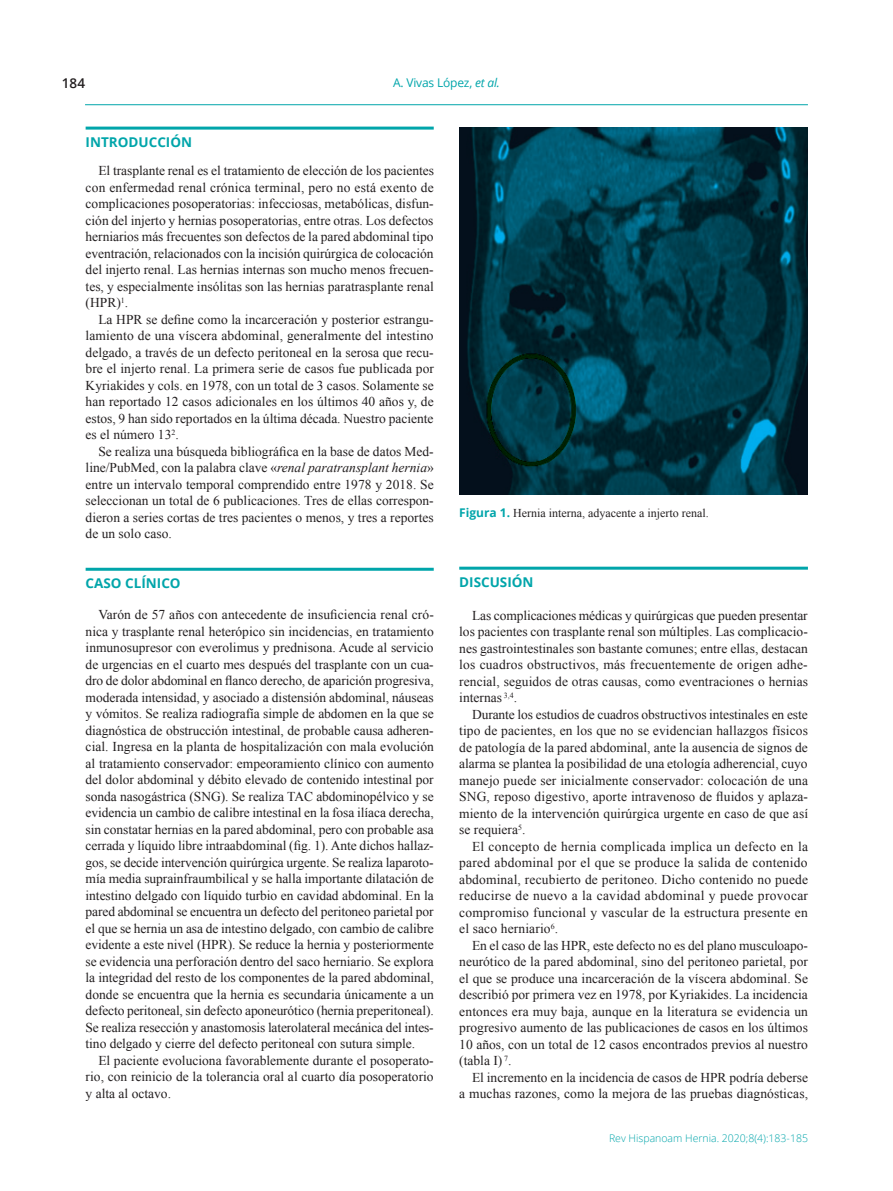
<style>
.page{position:relative;width:893px;height:1191px;background:#fff}
.page>*{position:absolute;margin:0;border:0;box-sizing:border-box;transform-origin:0 0}
.t1{font:13.5px/16.5px "Times New Roman";color:#231f20;text-align:justify}
.t2{font:700 13.5px "Open Sans";color:#00a5aa}
.t3{font:600 13.5px "Open Sans";color:#231f20}
.t4{font:12px "Times New Roman";color:#231f20}
.t5{font:12px "Open Sans";letter-spacing:-.015em;color:#00a5aa}
.t6{font:300 10.5px "Open Sans";color:#00a5aa}
.s1{font-style:italic}
.s2{font-family:"Open Sans";font-weight:700;color:#00a5aa}
</style>
<div class="page">
<hr style="left:85px;top:104px;width:723px;height:1px;background:#00a5aa">
<hr style="left:86px;top:127px;width:348px;height:3px;background:#00a5aa">
<hr style="left:86px;top:568px;width:348px;height:3px;background:#00a5aa">
<hr style="left:459px;top:566px;width:349px;height:3px;background:#00a5aa">
<img style="left:459px;top:128px;width:349px;height:367px">
<p class="t3" style="left:62px;top:74px;width:25px">184</p>
<p class="t5" style="left:393px;top:75px;width:108px">A. Vivas López, <span class="s1">et al.</span></p>
<p class="t2" style="left:86px;top:132px;width:108px">INTRODUCCIÓN</p>
<p class="t1" style="left:86px;top:162px;width:350px;text-indent:13px">El trasplante renal es el tratamiento de elección de los pacientes con enfermedad renal crónica terminal, pero no está exento de complicaciones posoperatorias: infecciosas, metabólicas, disfun&shy;ción del injerto y hernias posoperatorias, entre otras. Los defectos herniarios más frecuentes son defectos de la pared abdominal tipo eventración, relacionados con la incisión quirúrgica de colocación del injerto renal. Las hernias internas son mucho menos frecuen&shy;tes, y especialmente insólitas son las hernias paratrasplante renal (HPR)<sup>1</sup>.</p>
<p class="t1" style="left:86px;top:311px;width:350px;text-indent:13px">La HPR se define como la incarceración y posterior estrangu&shy;lamiento de una víscera abdominal, generalmente del intestino delgado, a través de un defecto peritoneal en la serosa que recu&shy;bre el injerto renal. La primera serie de casos fue publicada por Kyriakides y cols. en 1978, con un total de 3 casos. Solamente se han reportado 12 casos adicionales en los últimos 40 años y, de estos, 9 han sido reportados en la última década. Nuestro paciente es el número 13<sup>2</sup>.</p>
<p class="t1" style="left:86px;top:443px;width:350px;text-indent:13px">Se realiza una búsqueda bibliográfica en la base de datos Med&shy;line/PubMed, con la palabra clave «<span class="s1">renal paratransplant hernia</span>» entre un intervalo temporal comprendido entre 1978 y 2018. Se seleccionan un total de 6 publicaciones. Tres de ellas correspon&shy;dieron a series cortas de tres pacientes o menos, y tres a reportes de un solo caso.</p>
<p class="t2" style="left:86px;top:573px;width:97px">CASO CLÍNICO</p>
<p class="t1" style="left:86px;top:606px;width:350px;text-indent:13px">Varón de 57 años con antecedente de insuficiencia renal cró&shy;nica y trasplante renal heterópico sin incidencias, en tratamiento inmunosupresor con everolimus y prednisona. Acude al servicio de urgencias en el cuarto mes después del trasplante con un cua&shy;dro de dolor abdominal en flanco derecho, de aparición progresiva, moderada intensidad, y asociado a distensión abdominal, náuseas y vómitos. Se realiza radiografía simple de abdomen en la que se diagnóstica de obstrucción intestinal, de probable causa adheren&shy;cial. Ingresa en la planta de hospitalización con mala evolución al tratamiento conservador: empeoramiento clínico con aumento del dolor abdominal y débito elevado de contenido intestinal por sonda nasogástrica (SNG). Se realiza TAC abdominopélvico y se evidencia un cambio de calibre intestinal en la fosa ilíaca derecha, sin constatar hernias en la pared abdominal, pero con probable asa cerrada y líquido libre intraabdominal (fig. 1). Ante dichos hallaz&shy;gos, se decide intervención quirúrgica urgente. Se realiza laparoto&shy;mía media suprainfraumbilical y se halla importante dilatación de intestino delgado con líquido turbio en cavidad abdominal. En la pared abdominal se encuentra un defecto del peritoneo parietal por el que se hernia un asa de intestino delgado, con cambio de calibre evidente a este nivel (HPR). Se reduce la hernia y posteriormente se evidencia una perforación dentro del saco herniario. Se explora la integridad del resto de los componentes de la pared abdominal, donde se encuentra que la hernia es secundaria únicamente a un defecto peritoneal, sin defecto aponeurótico (hernia preperitoneal).<br>Se realiza resección y anastomosis laterolateral mecánica del intes&shy;tino delgado y cierre del defecto peritoneal con sutura simple.</p>
<p class="t1" style="left:86px;top:1051px;width:350px;text-indent:13px">El paciente evoluciona favorablemente durante el posoperato&shy;rio, con reinicio de la tolerancia oral al cuarto día posoperatorio y alta al octavo.</p>
<p class="t4" style="left:459px;top:505px;width:251px"><span class="s2">Figura 1.</span> Hernia interna, adyacente a injerto renal.</p>
<p class="t2" style="left:459px;top:572px;width:76px">DISCUSIÓN</p>
<p class="t1" style="left:459px;top:606px;width:350px;text-indent:13px">Las complicaciones médicas y quirúrgicas que pueden presentar los pacientes con trasplante renal son múltiples. Las complicacio&shy;nes gastrointestinales son bastante comunes; entre ellas, destacan los cuadros obstructivos, más frecuentemente de origen adhe&shy;rencial, seguidos de otras causas, como eventraciones o hernias internas <sup>3,4</sup>.</p>
<p class="t1" style="left:459px;top:705px;width:350px;text-indent:13px">Durante los estudios de cuadros obstructivos intestinales en este tipo de pacientes, en los que no se evidencian hallazgos físicos de patología de la pared abdominal, ante la ausencia de signos de alarma se plantea la posibilidad de una etología adherencial, cuyo manejo puede ser inicialmente conservador: colocación de una SNG, reposo digestivo, aporte intravenoso de fluidos y aplaza&shy;miento de la intervención quirúrgica urgente en caso de que así se requiera<sup>5</sup>.</p>
<p class="t1" style="left:459px;top:837px;width:350px;text-indent:13px">El concepto de hernia complicada implica un defecto en la pared abdominal por el que se produce la salida de contenido abdominal, recubierto de peritoneo. Dicho contenido no puede reducirse de nuevo a la cavidad abdominal y puede provocar compromiso funcional y vascular de la estructura presente en el saco herniario<sup>6</sup>.</p>
<p class="t1" style="left:459px;top:936px;width:350px;text-indent:13px">En el caso de las HPR, este defecto no es del plano musculoapo&shy;neurótico de la pared abdominal, sino del peritoneo parietal, por el que se produce una incarceración de la víscera abdominal. Se describió por primera vez en 1978, por Kyriakides. La incidencia entonces era muy baja, aunque en la literatura se evidencia un progresivo aumento de las publicaciones de casos en los últimos 10 años, con un total de 12 casos encontrados previos al nuestro (tabla I) <sup>7</sup>.</p>
<p class="t1" style="left:459px;top:1068px;width:350px;text-align:right">El incremento en la incidencia de casos de HPR podría deberse<br>a muchas razones, como la mejora de las pruebas diagnósticas,</p>
<p class="t6" style="left:609px;top:1130px;width:200px">Rev Hispanoam Hernia. 2020;8(4):183-185</p>
</div>
